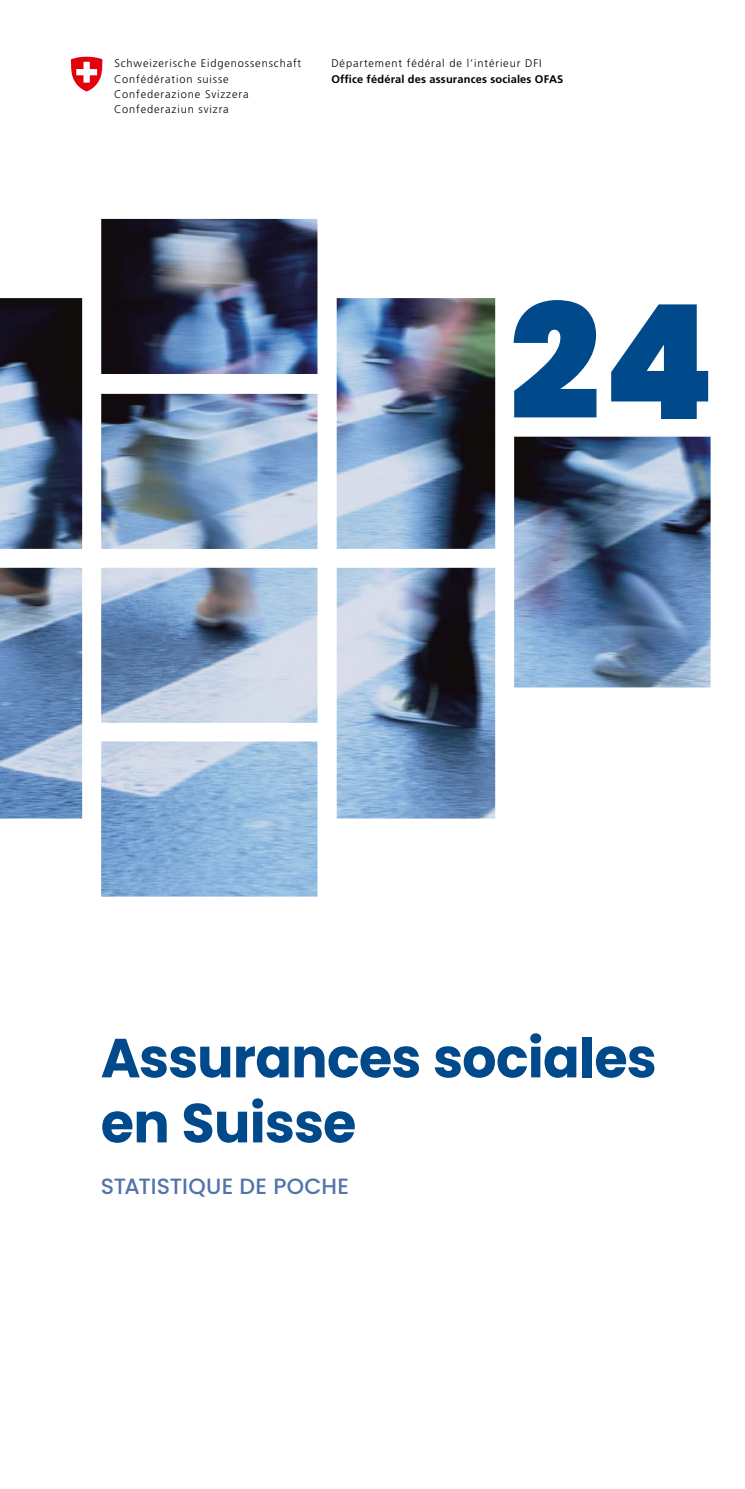
<style>
.page{position:relative;width:745px;height:1489px;background:#fff}
.page>*{position:absolute;margin:0;border:0;box-sizing:border-box;transform-origin:0 0}
.t1{font:900 159px "Poppins";color:#00498b}
.t2{font:700 55px/65px "Poppins";letter-spacing:-.015em;color:#00498b}
.t3{font:500 22px "Poppins";letter-spacing:.01em;color:#5274aa}
.t4{font:300 11px/15.2px "Frutiger LT Std";letter-spacing:.08em;color:#000}
.t5{font:700 11px "Frutiger LT Std";letter-spacing:.015em;color:#000}
</style>
<div class="page">
<svg style="left:71px;top:57px;width:32px;height:34px"></svg>
<img style="left:0;top:219px;width:710px;height:677px">
<p class="t4" style="left:114px;top:56px;width:188px">Schweizerische Eidgenossenschaft<br>Confédération suisse<br>Confederazione Svizzera<br>Confederaziun svizra</p>
<p class="t4" style="left:331px;top:56px;width:212px">Département fédéral de l’intérieur DFI</p>
<p class="t5" style="left:331px;top:72px;width:233px">Office fédéral des assurances sociales OFAS</p>
<h1 class="t1" style="left:509px;top:271px;width:207px">24</h1>
<h2 class="t2" style="left:101px;top:1025px;width:557px">Assurances sociales en Suisse</h2>
<h3 class="t3" style="left:101px;top:1173px;width:250px">STATISTIQUE DE POCHE</h3>
</div>
